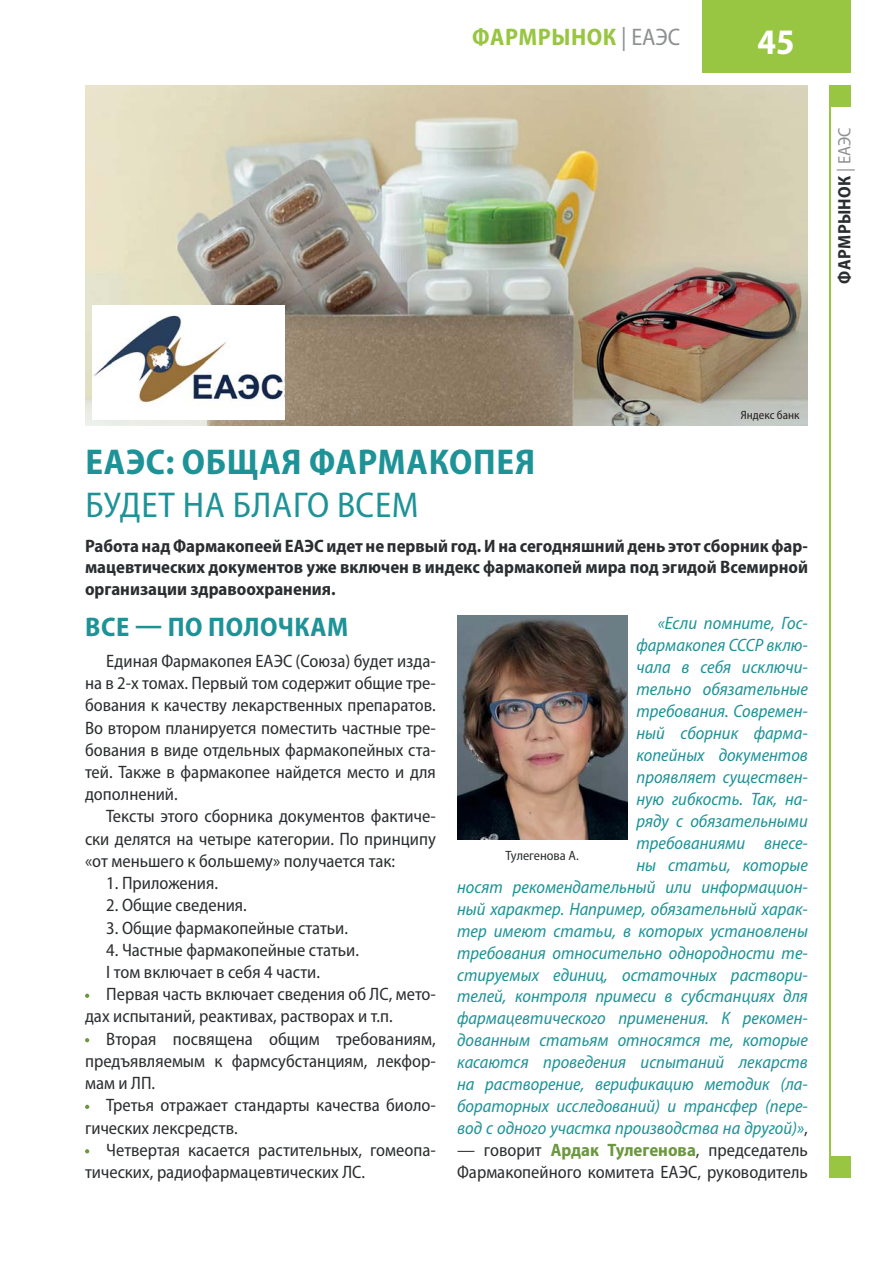
<style>
.page{position:relative;width:893px;height:1263px;background:#fff}
.page>*{position:absolute;margin:0;border:0;box-sizing:border-box;transform-origin:0 0}
.t1{font:700 semi-condensed 36px "Myriad Pro";letter-spacing:.02em;color:#1e9397}
.t2{font:semi-condensed 36px "Myriad Pro";letter-spacing:.02em;color:#1e9397}
.t3{font:700 semi-condensed 36px "Myriad Pro";color:#fff}
.t4{font:700 semi-condensed 27px "Myriad Pro";letter-spacing:.02em;color:#1e9397}
.t5{font:700 semi-condensed 24px "Myriad Pro";letter-spacing:.02em;color:#98c643}
.t6{font:semi-condensed 18px/22.2px "Myriad Pro";color:#2b2e30;text-align:justify}
.t7{font:italic semi-condensed 18px/21.9px "Myriad Pro";color:#1e9397;text-align:right}
.t8{font:700 semi-condensed 18px/21.6px "Myriad Pro";color:#2b2e30;text-align:justify}
.t9{font:700 semi-condensed 18px "Myriad Pro";letter-spacing:.02em;color:#2b2e30}
.t10{font:semi-condensed 13.5px "Myriad Pro";color:#2b2e30}
.t11{font:semi-condensed 12px "Myriad Pro";color:#231f20}
.s1{font-weight:400;color:#8e9192}
.s2{font-style:normal;color:#2b2e30}
.s3{font-weight:700;color:#6b983f}
</style>
<div class="page">
<div style="left:702px;top:0;width:148px;height:72px;background:#98c643"></div>
<hr style="left:829px;top:85px;width:1px;height:1093px;background:#98c643">
<div style="left:829px;top:85px;width:21px;height:21px;background:#98c643"></div>
<div style="left:829px;top:1157px;width:21px;height:21px;background:#98c643"></div>
<svg style="left:85px;top:994px;width:4px;height:4px"></svg>
<svg style="left:85px;top:1038px;width:4px;height:4px"></svg>
<svg style="left:85px;top:1105px;width:4px;height:4px"></svg>
<svg style="left:85px;top:1149px;width:4px;height:4px"></svg>
<img style="left:85px;top:85px;width:723px;height:340px">
<img style="left:92px;top:305px;width:192px;height:115px">
<img style="left:457px;top:616px;width:170px;height:224px">
<h3 class="t5" style="left:472px;top:23px;width:210px">ФАРМРЫНОК <span class="s1">| ЕАЭС</span></h3>
<h1 class="t3" style="left:757px;top:21px;width:39px">45</h1>
<p class="t9" style="left:834px;top:284px;width:158px;rotate:-90deg">ФАРМРЫНОК <span class="s1">| ЕАЭС</span></p>
<h1 class="t1" style="left:85px;top:440px;width:451px">ЕАЭС: ОБЩАЯ ФАРМАКОПЕЯ</h1>
<h1 class="t2" style="left:85px;top:491px;width:335px">БУДЕТ НА БЛАГО ВСЕМ</h1>
<p class="t11" style="left:741px;top:411px;width:60px">Яндекс банк</p>
<p class="t8" style="left:85px;top:534px;width:724px">Работа над Фармакопеей ЕАЭС идет не первый год. И на сегодняшний день этот сборник фар&shy;мацевтических документов уже включен в индекс фармакопей мира под эгидой Всемирной организации здравоохранения.</p>
<h2 class="t4" style="left:85px;top:611px;width:46px">ВСЕ</h2>
<h2 class="t4" style="left:168px;top:611px;width:182px">ПО ПОЛОЧКАМ</h2>
<p class="t6" style="left:85px;top:652px;width:352px;text-indent:21px">Единая Фармакопея ЕАЭС (Союза) будет изда&shy;на в 2-х томах. Первый том содержит общие тре&shy;бования к качеству лекарственных препаратов.<br>Во втором планируется поместить частные тре&shy;бования в виде отдельных фармакопейных ста&shy;тей. Также в фармакопее найдется место и для дополнений.</p>
<p class="t6" style="left:85px;top:807px;width:352px;text-indent:21px">Тексты этого сборника документов фактиче&shy;ски делятся на четыре категории. По принципу «от меньшего к большему» получается так:</p>
<p class="t6" style="left:106px;top:874px;width:113px">1. Приложения.</p>
<p class="t6" style="left:106px;top:896px;width:142px">2. Общие сведения.</p>
<p class="t6" style="left:106px;top:918px;width:243px">3. Общие фармакопейные статьи.</p>
<p class="t6" style="left:106px;top:940px;width:254px">4. Частные фармакопейные статьи.</p>
<p class="t6" style="left:106px;top:963px;width:215px">I том включает в себя 4 части.</p>
<p class="t6" style="left:106px;top:985px;width:331px">Первая часть включает сведения об ЛС, мето-</p>
<p class="t6" style="left:85px;top:1007px;width:309px">дах испытаний, реактивах, растворах и т.п.</p>
<p class="t6" style="left:106px;top:1029px;width:331px">Вторая посвящена общим требованиям,</p>
<p class="t6" style="left:85px;top:1051px;width:352px">предъявляемым к фармсубстанциям, лекфор-</p>
<p class="t6" style="left:85px;top:1074px;width:72px">мам и ЛП.</p>
<p class="t6" style="left:106px;top:1096px;width:331px">Третья отражает стандарты качества биоло-</p>
<p class="t6" style="left:85px;top:1118px;width:154px">гических лексредств.</p>
<p class="t6" style="left:106px;top:1140px;width:331px">Четвертая касается растительных, гомеопа-</p>
<p class="t6" style="left:85px;top:1163px;width:282px">тических, радиофармацевтических ЛС.</p>
<p class="t7" style="left:457px;top:614px;width:352px">«Если помните, Гос-<br>фармакопея СССР вклю-<br>чала в себя исключи-<br>тельно обязательные<br>требования. Современ-<br>ный сборник фарма-<br>копейных документов<br>проявляет существен-<br>ную гибкость. Так, на-<br>ряду с обязательными<br>требованиями внесе-<br>ны статьи, которые<br>носят рекомендательный или информацион&shy;ный характер. Например, обязательный харак&shy;тер имеют статьи, в которых установлены требования относительно однородности те&shy;стируемых единиц, остаточных раствори&shy;телей, контроля примеси в субстанциях для фармацевтического применения. К рекомен&shy;дованным статьям относятся те, которые касаются проведения испытаний лекарств на растворение, верификацию методик (ла&shy;бораторных исследований) и трансфер (пере&shy;вод с одного участка производства на другой)»<span class="s2">,</span></p>
<p class="t6" style="left:457px;top:1141px;width:352px">— говорит <span class="s3">Ардак Тулегенова</span>, председатель<br>Фармакопейного комитета ЕАЭС, руководитель</p>
<p class="t10" style="left:505px;top:851px;width:75px">Тулегенова А.</p>
</div>
